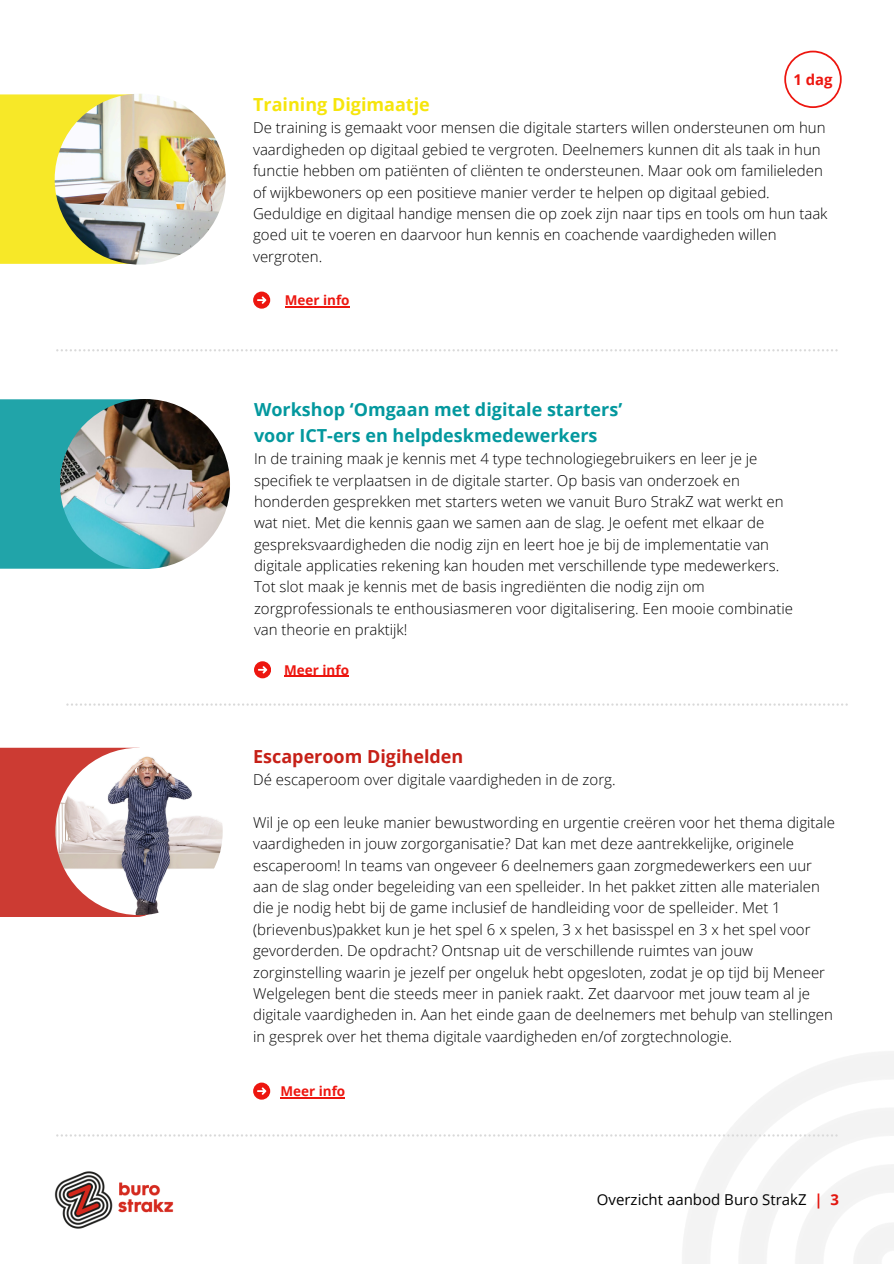
<style>
.page{position:relative;width:894px;height:1264px;background:#fff}
.page>*{position:absolute;margin:0;border:0;box-sizing:border-box;transform-origin:0 0}
.t1{font:700 18px/25.8px "Open Sans";color:#03989e}
.t2{font:700 18px "Open Sans";color:#c62017}
.t3{font:700 18px "Open Sans";color:#f6e50b}
.t4{font:300 15px/21.3px "Open Sans";color:#000}
.t5{font:15px "Open Sans";color:#000}
.t6{font:700 14.85px "Open Sans";color:#ed160f}
.t7{font:700 13.5px "Open Sans";color:#ed160f}
.s1{font-weight:700;color:#ed160f}
</style>
<div class="page">
<svg style="left:66px;top:703px;width:781px;height:2px"></svg>
<svg style="left:56px;top:349px;width:781px;height:2px"></svg>
<img style="left:54px;top:1171px;width:120px;height:58px">
<svg style="left:56px;top:1134px;width:781px;height:2px"></svg>
<div style="left:0;top:399px;width:161px;height:169px;background:#21a4a9"></div>
<img style="left:60px;top:399px;width:170px;height:170px;border-radius:50%">
<div style="left:254px;top:661px;width:17px;height:17px;background:#ed160f;border-radius:50%"></div>
<svg style="left:258px;top:666px;width:9px;height:7px"></svg>
<hr style="left:284px;top:676px;width:65px;height:1px;background:#ed160f">
<div style="left:0;top:747px;width:157px;height:170px;background:#cc3b33"></div>
<img style="left:55px;top:747px;width:168px;height:168px;border-radius:50%">
<div style="left:253px;top:1082px;width:17px;height:17px;background:#ed160f;border-radius:50%"></div>
<svg style="left:257px;top:1087px;width:9px;height:7px"></svg>
<hr style="left:280px;top:1097px;width:65px;height:1px;background:#ed160f">
<div style="left:253px;top:291px;width:17px;height:17px;background:#ed160f;border-radius:50%"></div>
<svg style="left:257px;top:296px;width:9px;height:8px"></svg>
<hr style="left:285px;top:306px;width:64px;height:1px;background:#ed160f">
<div style="left:0;top:94px;width:163px;height:170px;background:#f7e828"></div>
<img style="left:55px;top:94px;width:171px;height:170px;border-radius:50%">
<svg style="left:784px;top:51px;width:57px;height:57px"></svg>
<h2 class="t6" style="left:793px;top:69px;width:41px">1 dag</h2>
<p class="t3" style="left:253px;top:92px;width:178px">Training Digimaatje</p>
<p class="t4" style="left:253px;top:117px;width:575px">De training is gemaakt voor mensen die digitale starters willen ondersteunen om hun vaardigheden op digitaal gebied te vergroten. Deelnemers kunnen dit als taak in hun functie hebben om patiënten of cliënten te ondersteunen. Maar ook om familieleden of wijkbewoners op een positieve manier verder te helpen op digitaal gebied.<br>Geduldige en digitaal handige mensen die op zoek zijn naar tips en tools om hun taak goed uit te voeren en daarvoor hun kennis en coachende vaardigheden willen vergroten.</p>
<p class="t7" style="left:285px;top:290px;width:66px">Meer info</p>
<h1 class="t1" style="left:254px;top:396px;width:369px">Workshop ‘Omgaan met digitale starters’ voor ICT-ers en helpdeskmedewerkers</h1>
<h2 class="t4" style="left:254px;top:447px;width:540px">In de training maak je kennis met 4 type technologiegebruikers en leer je je specifiek te verplaatsen in de digitale starter. Op basis van onderzoek en honderden gesprekken met starters weten we vanuit Buro StrakZ wat werkt en wat niet. Met die kennis gaan we samen aan de slag. Je oefent met elkaar de gespreksvaardigheden die nodig zijn en leert hoe je bij de implementatie van digitale applicaties rekening kan houden met verschillende type medewerkers.<br>Tot slot maak je kennis met de basis ingrediënten die nodig zijn om zorgprofessionals te enthousiasmeren voor digitalisering. Een mooie combinatie van theorie en praktijk!</h2>
<p class="t7" style="left:284px;top:660px;width:66px">Meer info</p>
<h2 class="t2" style="left:253px;top:743px;width:212px">Escaperoom Digihelden</h2>
<h2 class="t4" style="left:253px;top:768px;width:364px">Dé escaperoom over digitale vaardigheden in de zorg.</h2>
<p class="t4" style="left:253px;top:811px;width:583px">Wil je op een leuke manier bewustwording en urgentie creëren voor het thema digitale vaardigheden in jouw zorgorganisatie? Dat kan met deze aantrekkelijke, originele escaperoom! In teams van ongeveer 6 deelnemers gaan zorgmedewerkers een uur aan de slag onder begeleiding van een spelleider. In het pakket zitten alle materialen die je nodig hebt bij de game inclusief de handleiding voor de spelleider. Met 1 (brievenbus)pakket kun je het spel 6 x spelen, 3 x het basisspel en 3 x het spel voor gevorderden. De opdracht? Ontsnap uit de verschillende ruimtes van jouw zorginstelling waarin je jezelf per ongeluk hebt opgesloten, zodat je op tijd bij Meneer Welgelegen bent die steeds meer in paniek raakt. Zet daarvoor met jouw team al je digitale vaardigheden in. Aan het einde gaan de deelnemers met behulp van stellingen in gesprek over het thema digitale vaardigheden en/of zorgtechnologie.</p>
<p class="t7" style="left:280px;top:1081px;width:66px">Meer info</p>
<p class="t5" style="left:596px;top:1189px;width:244px">Overzicht aanbod Buro StrakZ <span class="s1">| 3</span></p>
</div>
